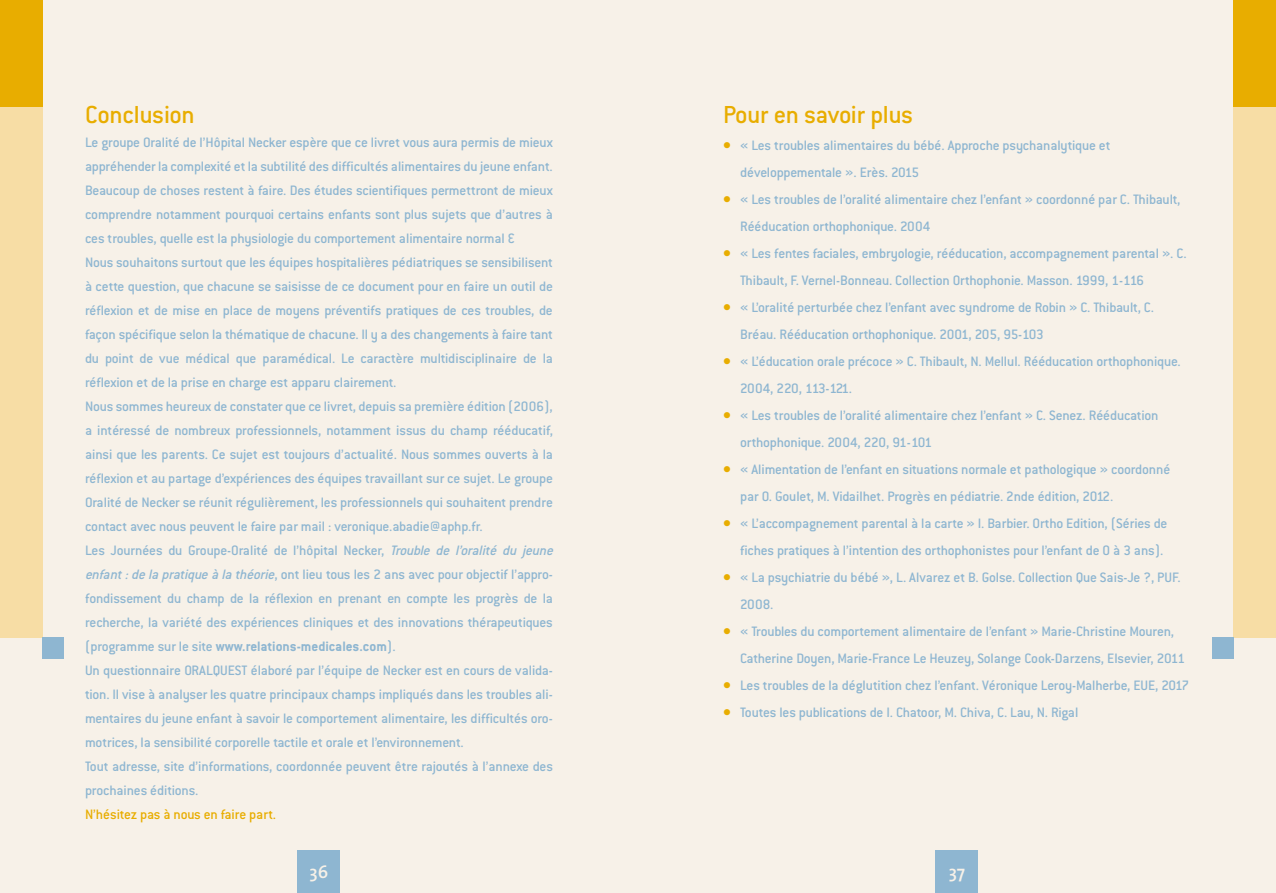
<style>
.page{position:relative;width:1276px;height:893px;background:#fff}
.page>*{position:absolute;margin:0;border:0;box-sizing:border-box;transform-origin:0 0}
.t1{font:500 27px "Conduit ITC";letter-spacing:-.015em;color:#e8ad00}
.t2{font:600 18px "The Sans";color:#f7f1e8}
.t3{font:500 15px/24px "Conduit ITC";letter-spacing:-.015em;color:#8eb6d1}
.t4{font:500 15px "Conduit ITC";letter-spacing:-.01em;color:#e8ad00}
.s1{font-style:italic}
.s2{font-weight:700}
.s3{color:#e8ad00}
</style>
<div class="page">
<div style="left:0;top:0;width:638px;height:893px;background:#f7f1e8"></div>
<div style="left:298px;top:850px;width:42px;height:43px;background:#8eb6d1"></div>
<div style="left:638px;top:0;width:638px;height:893px;background:#f7f1e8"></div>
<div style="left:935px;top:850px;width:43px;height:43px;background:#8eb6d1"></div>
<div style="left:1233px;top:0;width:43px;height:638px;background:#f7dda5"></div>
<div style="left:1233px;top:0;width:43px;height:106px;background:#e8ad00"></div>
<div style="left:1212px;top:638px;width:21px;height:21px;background:#8eb6d1"></div>
<div style="left:0;top:0;width:43px;height:638px;background:#f7dda5"></div>
<div style="left:0;top:0;width:43px;height:106px;background:#e8ad00"></div>
<div style="left:43px;top:638px;width:21px;height:21px;background:#8eb6d1"></div>
<h1 class="t1" style="left:85px;top:99px;width:111px">Conclusion</h1>
<p class="t3" style="left:85px;top:130px;width:473px">Le groupe Oralité de l’Hôpital Necker espère que ce livret vous aura permis de mieux appréhender la complexité et la subtilité des difficultés alimentaires du jeune enfant.<br>Beaucoup de choses restent à faire. Des études scientifiques permettront de mieux comprendre notamment pourquoi certains enfants sont plus sujets que d’autres à ces troubles, quelle est la physiologie du comportement alimentaire normal …<br>Nous souhaitons surtout que les équipes hospitalières pédiatriques se sensibilisent à cette question, que chacune se saisisse de ce document pour en faire un outil de réflexion et de mise en place de moyens préventifs pratiques de ces troubles, de façon spécifique selon la thématique de chacune. Il y a des changements à faire tant du point de vue médical que paramédical. Le caractère multidisciplinaire de la réflexion et de la prise en charge est apparu clairement.<br>Nous sommes heureux de constater que ce livret, depuis sa première édition (2006), a intéressé de nombreux professionnels, notamment issus du champ rééducatif, ainsi que les parents. Ce sujet est toujours d’actualité. Nous sommes ouverts à la réflexion et au partage d’expériences des équipes travaillant sur ce sujet. Le groupe Oralité de Necker se réunit régulièrement, les professionnels qui souhaitent prendre contact avec nous peuvent le faire par mail : veronique.abadie@aphp.fr.<br>Les Journées du Groupe-Oralité de l’hôpital Necker, <span class="s1">Trouble de l’oralité du jeune enfant:de la pratique à la théorie</span>, ont lieu tous les 2 ans avec pour objectif l’appro&shy;fondissement du champ de la réflexion en prenant en compte les progrès de la recherche, la variété des expériences cliniques et des innovations thérapeutiques (programme sur le site <span class="s2">www.relations-medicales.com</span>).<br>Un questionnaire ORALQUEST élaboré par l’équipe de Necker est en cours de valida&shy;tion. Il vise à analyser les quatre principaux champs impliqués dans les troubles ali&shy;mentaires du jeune enfant à savoir le comportement alimentaire, les difficultés oro&shy;motrices, la sensibilité corporelle tactile et orale et l’environnement.<br>Tout adresse, site d’informations, coordonnée peuvent être rajoutés à l’annexe des prochaines éditions.</p>
<p class="t4" style="left:85px;top:806px;width:193px">N’hésitez pas à nous en faire part.</p>
<h1 class="t1" style="left:723px;top:99px;width:192px">Pour en savoir plus</h1>
<p class="t3" style="left:740px;top:131px;width:372px;line-height:27px;text-indent:-17px"><span class="s3">●</span> « Les troubles alimentaires du bébé. Approche psychanalytique et développementale ». Erès. 2015</p>
<p class="t3" style="left:740px;top:185px;width:442px;line-height:27px;text-indent:-17px"><span class="s3">●</span> « Les troubles de l’oralité alimentaire chez l’enfant » coordonné par C. Thibault,<br>Rééducation orthophonique. 2004</p>
<p class="t3" style="left:740px;top:239px;width:448px;line-height:27px;text-indent:-17px"><span class="s3">●</span> « Les fentes faciales, embryologie, rééducation, accompagnement parental ». C.<br>Thibault, F. Vernel-Bonneau. Collection Orthophonie. Masson. 1999, 1-116</p>
<p class="t3" style="left:740px;top:293px;width:415px;line-height:27px;text-indent:-17px"><span class="s3">●</span> « L’oralité perturbée chez l’enfant avec syndrome de Robin » C. Thibault, C.<br>Bréau. Rééducation orthophonique. 2001, 205, 95-103</p>
<p class="t3" style="left:740px;top:347px;width:442px;line-height:27px;text-indent:-17px"><span class="s3">●</span> « L’éducation orale précoce » C. Thibault, N. Mellul. Rééducation orthophonique.<br>2004, 220, 113-121.</p>
<p class="t3" style="left:740px;top:401px;width:420px;line-height:27px;text-indent:-17px"><span class="s3">●</span> « Les troubles de l’oralité alimentaire chez l’enfant » C. Senez. Rééducation orthophonique. 2004, 220, 91-101</p>
<p class="t3" style="left:740px;top:455px;width:432px;line-height:27px;text-indent:-17px"><span class="s3">●</span> « Alimentation de l’enfant en situations normale et pathologique » coordonné par O. Goulet, M. Vidailhet. Progrès en pédiatrie. 2nde édition, 2012.</p>
<p class="t3" style="left:723px;top:509px;width:446px;line-height:27px;text-align:right"><span class="s3">●</span> « L’accompagnement parental à la carte » I. Barbier. Ortho Edition, (Séries de fiches pratiques à l’intention des orthophonistes pour l’enfant de 0 à 3 ans).</p>
<p class="t3" style="left:740px;top:563px;width:442px;line-height:27px;text-indent:-17px"><span class="s3">●</span> « La psychiatrie du bébé », L. Alvarez et B. Golse. Collection Que Sais-Je ?, PUF.<br>2008.</p>
<p class="t3" style="left:740px;top:617px;width:446px;line-height:27px;text-indent:-17px"><span class="s3">●</span> « Troubles du comportement alimentaire de l’enfant » Marie-Christine Mouren,<br>Catherine Doyen, Marie-France Le Heuzey, Solange Cook-Darzens, Elsevier, 2011</p>
<p class="t3" style="left:723px;top:673px;width:467px"><span class="s3">●</span> Les troubles de la déglutition chez l’enfant. Véronique Leroy-Malherbe, EUE, 2017</p>
<p class="t3" style="left:723px;top:700px;width:357px"><span class="s3">●</span> Toutes les publications de I. Chatoor, M. Chiva, C. Lau, N. Rigal</p>
<p class="t2" style="left:310px;top:857px;width:20px">36</p>
<p class="t2" style="left:948px;top:857px;width:18px">37</p>
</div>
